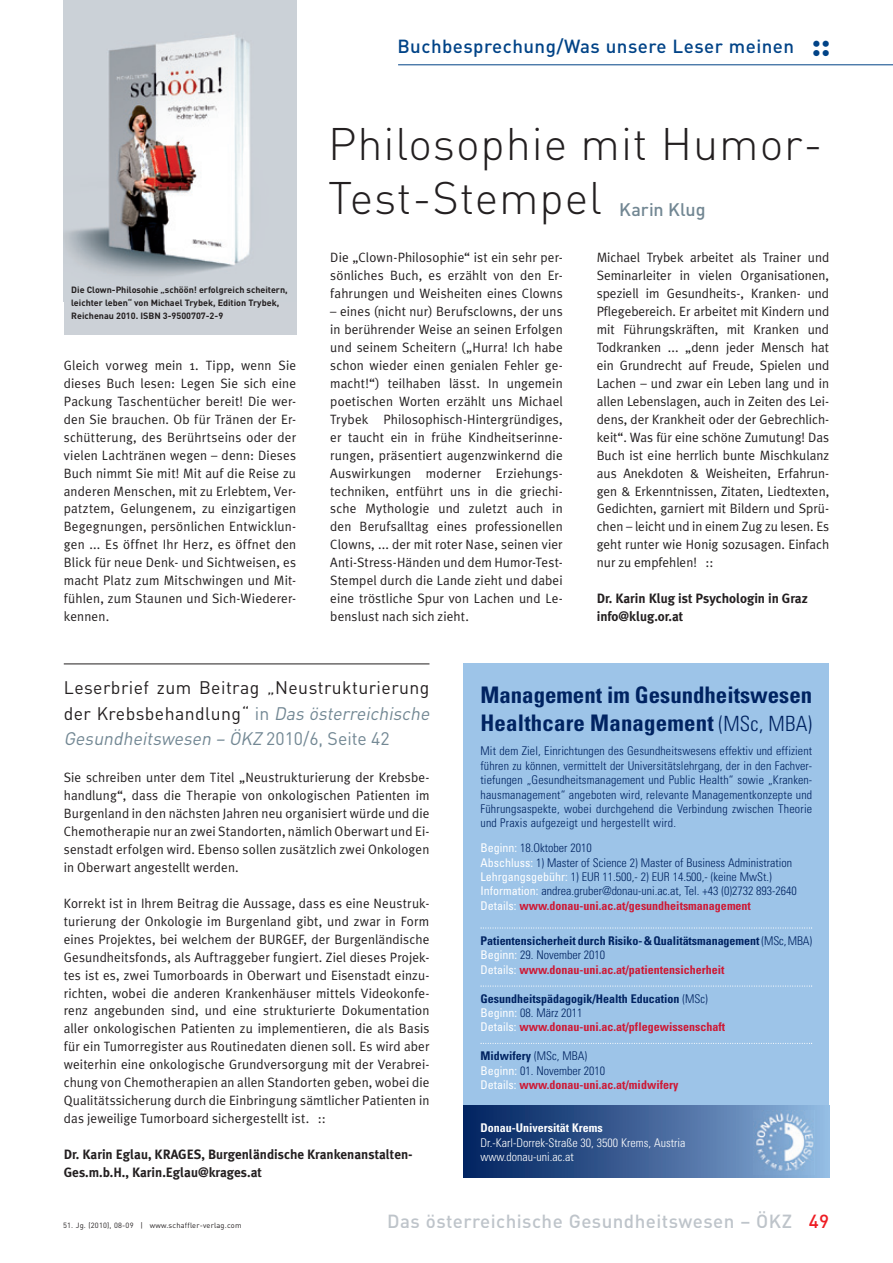
<style>
.page{position:relative;width:893px;height:1263px;background:#fff}
.page>*{position:absolute;margin:0;border:0;box-sizing:border-box;transform-origin:0 0}
.t1{font:45px/54px "DIN Light Alternate";letter-spacing:.02em;color:#231f20}
.t2{font:35.1px "DIN Bold Alternate";color:#014387}
.t3{font:700 condensed 22.8px/27.3px "Univers";color:#002361}
.t4{font:500 18.75px "DIN";letter-spacing:.025em;color:#bec4ca}
.t5{font:500 18.75px "DIN";letter-spacing:.025em;color:#014387}
.t6{font:18px/25.5px "DIN";letter-spacing:.025em;color:#231f20}
.t7{font:500 18px "DIN";color:#728793}
.Lauftext{font:13.5px/17.9px "Meta Plus Normal";letter-spacing:.01em;color:#231f20;text-align:justify}
.t8{font:700 13.5px/17.9px "Meta Plus";color:#231f20}
.t9{font:300 condensed 12px/14.4px "Univers";color:#002361;text-align:justify}
.t10{font:700 condensed 12px/14.4px "Univers";color:#ce1935}
.t11{font:700 condensed 12px/14.4px "Univers";letter-spacing:-.005em;color:#002361}
.t12{font:300 condensed 12px/14.4px "Univers";color:#fff}
.t13{font:700 9px/12.8px "DIN";color:#231f20}
.t14{font:7.5px "DIN";letter-spacing:.025em;color:#231f20}
.s1{color:#728793}
.s2{font-style:italic;color:#728793}
.s3{font-weight:300;font-size:21px}
.s4{font-weight:400;color:#fff}
.s5{font-weight:700;color:#ce1935}
.s6{font-weight:300}
.s7{color:#ce1935}
.s8{color:#002361}
.s9{font-weight:300;color:#002361}
.s10{font-weight:700}
.s11{color:#ee1d23}
</style>
<div class="page">
<hr style="left:398px;top:64px;width:495px;height:1px;background:#014387">
<svg style="left:463px;top:663px;width:366px;height:515px;background:#91b7dd"></svg>
<hr style="left:64px;top:663px;width:365px;height:1px;background:#231f20">
<div style="left:64px;top:0;width:232px;height:334px;background:#ccd1d7"></div>
<img style="left:64px;top:34px;width:186px;height:242px">
<p class="t5" style="left:397px;top:35px;width:398px">Buchbesprechung/Was unsere Leser meinen</p>
<p class="t2" style="left:810px;top:20px;width:22px">::</p>
<p class="t13" style="left:71px;top:283px;width:218px">Die Clown-Philosohie „schöön! erfolgreich scheitern, leichter leben“ von Michael Trybek, Edition Trybek,<br>Reichenau 2010. ISBN 3-9500707-2-9</p>
<p class="Lauftext" style="left:64px;top:356px;width:234px">Gleich vorweg mein 1. Tipp, wenn Sie dieses Buch lesen: Legen Sie sich eine Packung Taschentücher bereit! Die wer&shy;den Sie brauchen. Ob für Tränen der Er&shy;schütterung, des Berührtseins oder der vielen Lachtränen wegen – denn: Dieses Buch nimmt Sie mit! Mit auf die Reise zu anderen Menschen, mit zu Erlebtem, Ver&shy;patztem, Gelungenem, zu einzigartigen Begegnungen, persönlichen Entwicklun&shy;gen ... Es öffnet Ihr Herz, es öffnet den Blick für neue Denk- und Sichtweisen, es macht Platz zum Mitschwingen und Mit&shy;fühlen, zum Staunen und Sich-Wiederer&shy;kennen.</p>
<p class="t1" style="left:328px;top:116px;width:496px">Philosophie mit Humor-<br>Test-Stempel</p>
<p class="t7" style="left:619px;top:198px;width:88px">Karin Klug</p>
<p class="Lauftext" style="left:330px;top:249px;width:234px">Die „Clown-Philosophie“ ist ein sehr per&shy;sönliches Buch, es erzählt von den Er&shy;fahrungen und Weisheiten eines Clowns</p>
<p class="Lauftext" style="left:330px;top:302px;width:234px">– eines (nicht nur) Berufsclowns, der uns in berührender Weise an seinen Erfolgen und seinem Scheitern („Hurra! Ich habe schon wieder einen genialen Fehler ge&shy;macht!“) teilhaben lässt. In ungemein poetischen Worten erzählt uns Michael Trybek Philosophisch-Hintergründiges, er taucht ein in frühe Kindheitserinne&shy;rungen, präsentiert augenzwinkernd die Auswirkungen moderner Erziehungs&shy;techniken, entführt uns in die griechi&shy;sche Mythologie und zuletzt auch in den Berufsalltag eines professionellen Clowns, ... der mit roter Nase, seinen vier Anti-Stress-Händen und dem Humor-Test-Stempel durch die Lande zieht und dabei eine tröstliche Spur von Lachen und Le&shy;benslust nach sich zieht.</p>
<p class="Lauftext" style="left:597px;top:249px;width:234px">Michael Trybek arbeitet als Trainer und Seminarleiter in vielen Organisationen, speziell im Gesundheits-, Kranken- und Pflegebereich. Er arbeitet mit Kindern und mit Führungskräften, mit Kranken und Todkranken ... „denn jeder Mensch hat ein Grundrecht auf Freude, Spielen und Lachen – und zwar ein Leben lang und in allen Lebenslagen, auch in Zeiten des Lei&shy;dens, der Krankheit oder der Gebrechlich&shy;keit“. Was für eine schöne Zumutung! Das Buch ist eine herrlich bunte Mischkulanz aus Anekdoten &amp; Weisheiten, Erfahrun&shy;gen &amp; Erkenntnissen, Zitaten, Liedtexten, Gedichten, garniert mit Bildern und Sprü&shy;chen – leicht und in einem Zug zu lesen. Es geht runter wie Honig sozusagen. Einfach nur zu empfehlen! ::</p>
<p class="t8" style="left:597px;top:589px;width:213px">Dr. Karin Klug ist Psychologin in Graz</p>
<p class="t8" style="left:597px;top:607px;width:88px">info@klug.or.at</p>
<p class="t6" style="left:64px;top:675px;width:371px">Leserbrief zum Beitrag „Neustrukturierung der Krebsbehandlung“ <span class="s1">in</span> <span class="s2">Das österreichische<br>Gesundheitswesen – ÖKZ</span> <span class="s1">2 0 1 0/6 , S e i t e 4 2</span></p>
<p class="Lauftext" style="left:64px;top:768px;width:367px">Sie schreiben unter dem Titel „Neustrukturierung der Krebsbe&shy;handlung“, dass die Therapie von onkologischen Patienten im Burgenland in den nächsten Jahren neu organisiert würde und die Chemotherapie nur an zwei Standorten, nämlich Oberwart und Ei&shy;senstadt erfolgen wird. Ebenso sollen zusätzlich zwei Onkologen in Oberwart angestellt werden.</p>
<p class="Lauftext" style="left:64px;top:894px;width:367px">Korrekt ist in Ihrem Beitrag die Aussage, dass es eine Neustruk&shy;turierung der Onkologie im Burgenland gibt, und zwar in Form eines Projektes, bei welchem der BURGEF, der Burgenländische Gesundheitsfonds, als Auftraggeber fungiert. Ziel dieses Projek&shy;tes ist es, zwei Tumorboards in Oberwart und Eisenstadt einzu&shy;richten, wobei die anderen Krankenhäuser mittels Videokonfe&shy;renz angebunden sind, und eine strukturierte Dokumentation aller onkologischen Patienten zu implementieren, die als Basis für ein Tumorregister aus Routinedaten dienen soll. Es wird aber weiterhin eine onkologische Grundversorgung mit der Verabrei&shy;chung von Chemotherapien an allen Standorten geben, wobei die Qualitätssicherung durch die Einbringung sämtlicher Patienten in das jeweilige Tumorboard sichergestellt ist. ::</p>
<p class="t8" style="left:64px;top:1145px;width:350px">Dr. Karin Eglau, KRAGES, Burgenländische Krankenanstalten-<br>Ges.m.b.H., Karin.Eglau@krages.at</p>
<p class="t3" style="left:480px;top:681px;width:333px">Management im Gesundheitswesen<br>Healthcare Management <span class="s3">(MSc, MBA)</span></p>
<p class="t9" style="left:480px;top:744px;width:333px">Mit dem Ziel, Einrichtungen des Gesundheitswesens effektiv und effizient führen zu können, vermittelt der Universitätslehrgang, der in den Fachver&shy;tiefungen „Gesundheitsmanagement und Public Health“ sowie „Kranken&shy;hausmanagement“ angeboten wird, relevante Managementkonzepte und Führungsaspekte, wobei durchgehend die Verbindung zwischen Theorie und Praxis aufgezeigt und hergestellt wird.</p>
<p class="t9" style="left:480px;top:840px;width:318px;text-align:left"><span class="s4">Beginn:</span> 18.Oktober 2010<br><span class="s4">Abschluss:</span> 1) Master of Science 2) Master of Business Administration <span class="s4">Lehrgangsgebühr:</span> 1) EUR 11.500,- 2) EUR 14.500,- (keine MwSt.)<br><span class="s4">Information:</span> andrea.gruber@donau-uni.ac.at, Tel. +43 (0)2732 893-2640<br><span class="s4">Details:</span> <span class="s5">www.donau-uni.ac.at/gesundheitsmanagement</span></p>
<p class="t11" style="left:480px;top:933px;width:333px">Patientensicherheit durch Risiko- &amp;Qualitätsmanagement <span class="s6">(MSc,MBA)<br></span><span class="s4">Beginn:</span> <span class="s6">29. November 2010<br></span><span class="s4">Details:</span> <span class="s7">www.donau-uni.ac.at/patientensicherheit</span></p>
<p class="t10" style="left:480px;top:991px;width:246px"><span class="s8">Gesundheitspädagogik/Health Education</span> <span class="s9">(MSc)<br></span><span class="s4">Beginn:</span> <span class="s9">08. März 2011<br></span><span class="s4">Details:</span> www.donau-uni.ac.at/pflegewissenschaft</p>
<p class="t10" style="left:480px;top:1048px;width:199px"><span class="s8">Midwifery</span> <span class="s9">(MSc, MBA)<br></span><span class="s4">Beginn:</span> <span class="s9">01. November 2010<br></span><span class="s4">Details:</span> www.donau-uni.ac.at/midwifery</p>
<p class="t12" style="left:480px;top:1120px;width:206px"><span class="s10">Donau-Universität Krems<br></span>Dr.-Karl-Dorrek-Straße 30, 3500 Krems, Austria www.donau-uni.ac.at</p>
<p class="t14" style="left:63px;top:1220px;width:180px">51. Jg. (2010), 08-09 | www.schaffler-verlag.com</p>
<h3 class="t4" style="left:387px;top:1209px;width:443px">Das österreichische Gesundheitswesen – ÖKZ <span class="s11">49</span></h3>
</div>
